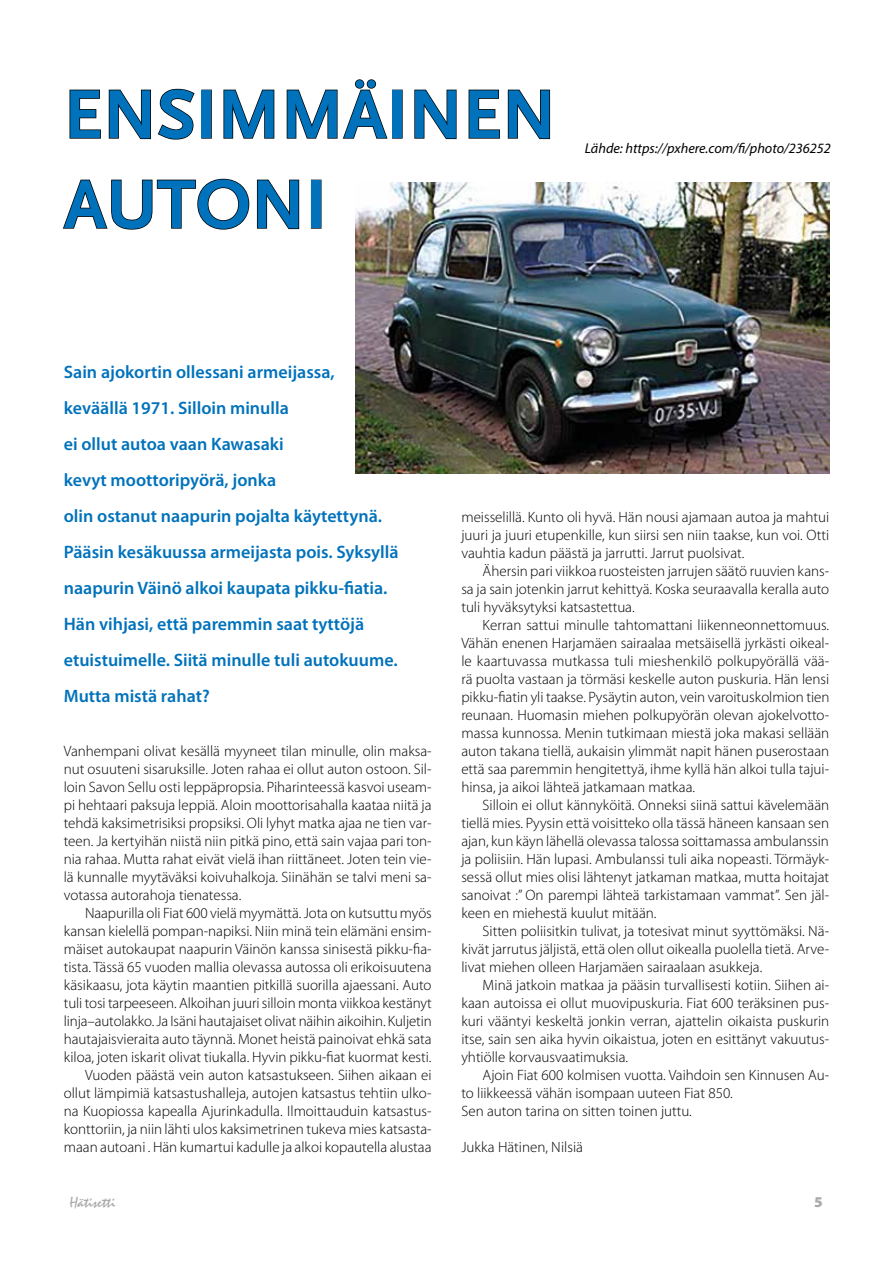
<style>
.page{position:relative;width:893px;height:1263px;background:#fff}
.page>*{position:absolute;margin:0;border:0;box-sizing:border-box;transform-origin:0 0}
.OTS_1{font:700 72px "Scala Sans OT";color:#0072bb}
.Ingressi{font:600 18px/36px "Myriad Pro";color:#0072bb}
.leipis_sis{font:300 15px/18px "Myriad Pro";color:#000;text-align:justify}
.leipis_1rivi{font:300 15px/18px "Myriad Pro";color:#000;text-align:justify}
.t1{font:15px "Mistral";color:#aaa}
.t2{font:900 15px "Myriad Pro";color:#aaa}
.kuvateksti{font:italic 14.25px "Myriad Pro";color:#000}
</style>
<div class="page">
<img style="left:355px;top:182px;width:474px;height:291px">
<svg style="left:69px;top:89px;width:32px;height:50px"></svg>
<svg style="left:108px;top:88px;width:87px;height:52px"></svg>
<div style="left:201px;top:90px;width:11px;height:49px;border:2px solid #000"></div>
<svg style="left:223px;top:89px;width:52px;height:50px"></svg>
<svg style="left:286px;top:79px;width:102px;height:60px"></svg>
<div style="left:392px;top:90px;width:11px;height:49px;border:2px solid #000"></div>
<svg style="left:414px;top:89px;width:43px;height:51px"></svg>
<svg style="left:468px;top:89px;width:32px;height:50px"></svg>
<svg style="left:507px;top:89px;width:44px;height:51px"></svg>
<svg style="left:63px;top:178px;width:187px;height:52px"></svg>
<svg style="left:256px;top:179px;width:44px;height:51px"></svg>
<div style="left:311px;top:180px;width:10px;height:49px;border:2px solid #000"></div>
<p class="OTS_1" style="left:64px;top:74px;width:494px">ENSIMMÄINEN</p>
<p class="OTS_1" style="left:64px;top:164px;width:265px">AUTONI</p>
<p class="kuvateksti" style="left:585px;top:139px;width:248px">Lähde: https://pxhere.com/fi/photo/236252</p>
<p class="Ingressi" style="left:64px;top:354px;width:272px">Sain ajokortin ollessani armeijassa,</p>
<p class="Ingressi" style="left:64px;top:390px;width:227px">keväällä 1971. Silloin minulla</p>
<p class="Ingressi" style="left:64px;top:426px;width:222px">ei ollut autoa vaan Kawasaki</p>
<p class="Ingressi" style="left:64px;top:462px;width:214px">kevyt moottoripyörä, jonka</p>
<p class="Ingressi" style="left:64px;top:498px;width:336px">olin ostanut naapurin pojalta käytettynä.<br>Pääsin kesäkuussa armeijasta pois. Syksyllä naapurin Väinö alkoi kaupata pikku-fiatia.<br>Hän vihjasi, että paremmin saat tyttöjä etuistuimelle. Siitä minulle tuli autokuume.<br>Mutta mistä rahat?</p>
<p class="leipis_1rivi" style="left:64px;top:742px;width:369px">Vanhempani olivat kesällä myyneet tilan minulle, olin maksa&shy;nut osuuteni sisaruksille. Joten rahaa ei ollut auton ostoon. Sil&shy;loin Savon Sellu osti leppäpropsia. Piharinteessä kasvoi useam&shy;pi hehtaari paksuja leppiä. Aloin moottorisahalla kaataa niitä ja tehdä kaksimetrisiksi propsiksi. Oli lyhyt matka ajaa ne tien var&shy;teen. Ja kertyihän niistä niin pitkä pino, että sain vajaa pari ton&shy;nia rahaa. Mutta rahat eivät vielä ihan riittäneet. Joten tein vie&shy;lä kunnalle myytäväksi koivuhalkoja. Siinähän se talvi meni sa&shy;votassa autorahoja tienatessa.</p>
<p class="leipis_sis" style="left:64px;top:904px;width:369px;text-indent:21px">Naapurilla oli Fiat 600 vielä myymättä. Jota on kutsuttu myös kansan kielellä pompan-napiksi. Niin minä tein elämäni ensim&shy;mäiset autokaupat naapurin Väinön kanssa sinisestä pikku-fia&shy;tista. Tässä 65 vuoden mallia olevassa autossa oli erikoisuutena käsikaasu, jota käytin maantien pitkillä suorilla ajaessani. Auto tuli tosi tarpeeseen. Alkoihan juuri silloin monta viikkoa kestänyt linja–autolakko. Ja Isäni hautajaiset olivat näihin aikoihin. Kuljetin hautajaisvieraita auto täynnä. Monet heistä painoivat ehkä sata kiloa, joten iskarit olivat tiukalla. Hyvin pikku-fiat kuormat kesti.</p>
<p class="leipis_sis" style="left:64px;top:1066px;width:369px;text-indent:21px">Vuoden päästä vein auton katsastukseen. Siihen aikaan ei ollut lämpimiä katsastushalleja, autojen katsastus tehtiin ulko&shy;na Kuopiossa kapealla Ajurinkadulla. Ilmoittauduin katsastus&shy;konttoriin, ja niin lähti ulos kaksimetrinen tukeva mies katsasta&shy;maan autoani . Hän kumartui kadulle ja alkoi kopautella alustaa</p>
<p class="leipis_sis" style="left:461px;top:508px;width:369px">meisselillä. Kunto oli hyvä. Hän nousi ajamaan autoa ja mahtui juuri ja juuri etupenkille, kun siirsi sen niin taakse, kun voi. Otti vauhtia kadun päästä ja jarrutti. Jarrut puolsivat.</p>
<p class="leipis_sis" style="left:461px;top:562px;width:369px;text-indent:21px">Ähersin pari viikkoa ruosteisten jarrujen säätö ruuvien kans&shy;sa ja sain jotenkin jarrut kehittyä. Koska seuraavalla keralla auto tuli hyväksytyksi katsastettua.</p>
<p class="leipis_sis" style="left:461px;top:616px;width:370px;text-indent:21px">Kerran sattui minulle tahtomattani liikenneonnettomuus.<br>Vähän enenen Harjamäen sairaalaa metsäisellä jyrkästi oikeal&shy;le kaartuvassa mutkassa tuli mieshenkilö polkupyörällä vää&shy;rä puolta vastaan ja törmäsi keskelle auton puskuria. Hän lensi pikku-fiatin yli taakse. Pysäytin auton, vein varoituskolmion tien reunaan. Huomasin miehen polkupyörän olevan ajokelvotto&shy;massa kunnossa. Menin tutkimaan miestä joka makasi sellään auton takana tiellä, aukaisin ylimmät napit hänen puserostaan että saa paremmin hengitettyä, ihme kyllä hän alkoi tulla tajui&shy;hinsa, ja aikoi lähteä jatkamaan matkaa.</p>
<p class="leipis_sis" style="left:461px;top:796px;width:369px;text-indent:21px">Silloin ei ollut kännyköitä. Onneksi siinä sattui kävelemään tiellä mies. Pyysin että voisitteko olla tässä häneen kansaan sen ajan, kun käyn lähellä olevassa talossa soittamassa ambulanssin ja poliisiin. Hän lupasi. Ambulanssi tuli aika nopeasti. Törmäyk&shy;sessä ollut mies olisi lähtenyt jatkaman matkaa, mutta hoitajat sanoivat :” On parempi lähteä tarkistamaan vammat”. Sen jäl&shy;keen en miehestä kuulut mitään.</p>
<p class="leipis_sis" style="left:461px;top:922px;width:369px;text-indent:21px">Sitten poliisitkin tulivat, ja totesivat minut syyttömäksi. Nä&shy;kivät jarrutus jäljistä, että olen ollut oikealla puolella tietä. Arve&shy;livat miehen olleen Harjamäen sairaalaan asukkeja.</p>
<p class="leipis_sis" style="left:461px;top:976px;width:369px;text-indent:21px">Minä jatkoin matkaa ja pääsin turvallisesti kotiin. Siihen ai&shy;kaan autoissa ei ollut muovipuskuria. Fiat 600 teräksinen pus&shy;kuri vääntyi keskeltä jonkin verran, ajattelin oikaista puskurin itse, sain sen aika hyvin oikaistua, joten en esittänyt vakuutus&shy;yhtiölle korvausvaatimuksia.</p>
<p class="leipis_sis" style="left:461px;top:1066px;width:369px;text-indent:21px">Ajoin Fiat 600 kolmisen vuotta. Vaihdoin sen Kinnusen Au&shy;to liikkeessä vähän isompaan uuteen Fiat 850.</p>
<p class="leipis_1rivi" style="left:461px;top:1102px;width:232px">Sen auton tarina on sitten toinen juttu.</p>
<p class="leipis_1rivi" style="left:461px;top:1138px;width:123px">Jukka Hätinen, Nilsiä</p>
<p class="t1" style="left:70px;top:1193px;width:46px">Hätisetti</p>
<p class="t2" style="left:814px;top:1193px;width:10px">5</p>
</div>
